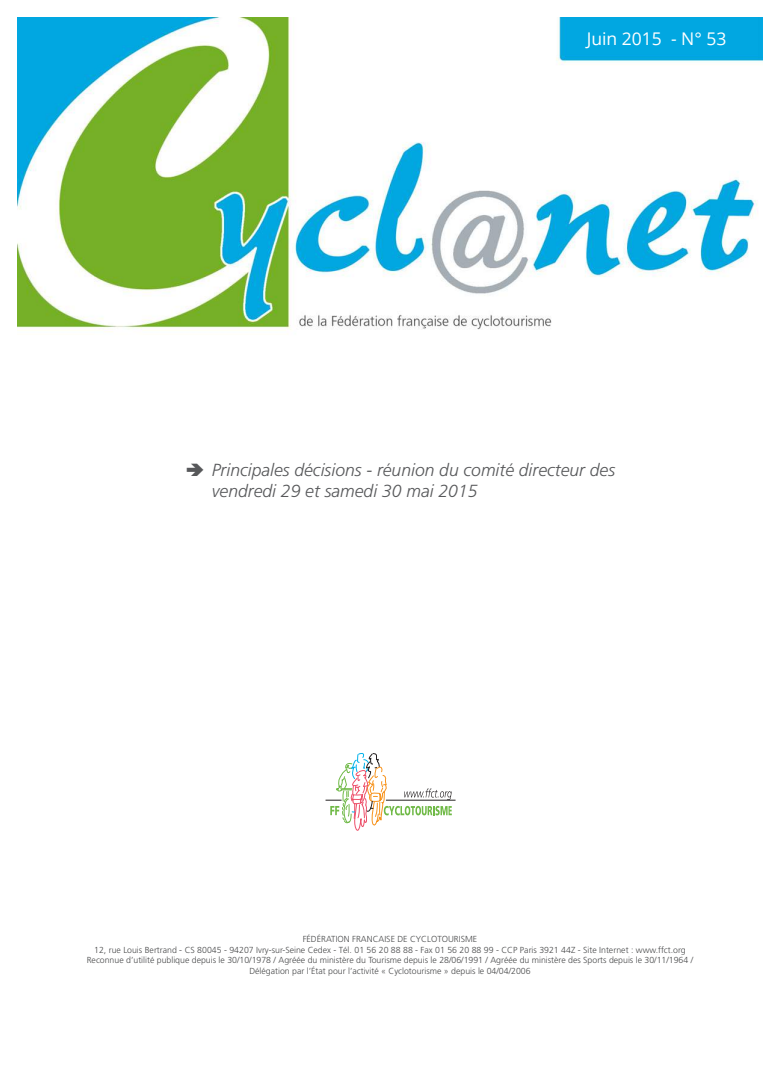
<style>
.page{position:relative;width:780px;height:1088px;background:#fff}
.page>*{position:absolute;margin:0;border:0;box-sizing:border-box;transform-origin:0 0}
.t1{font:italic 300 17.5px/21px "Frutiger";color:#57585a}
.t2{font:17.5px "Open Sans";color:#fff}
.t3{font:300 8.75px/10.5px "Frutiger";color:#4b4c4d;text-align:center}
</style>
<div class="page">
<hr style="left:386px;top:800px;width:69px;height:1px;background:#231f20">
<svg style="left:325px;top:753px;width:127px;height:78px"></svg>
<img style="left:18px;top:18px;width:744px;height:314px">
<h1 class="t2" style="left:586px;top:27px;width:141px">Juin 2015 - N° 53</h1>
<h1 class="t1" style="left:212px;top:459px;width:405px">Principales décisions - réunion du comité directeur des vendredi 29 et samedi 30 mai 2015</h1>
<p class="t3" style="left:87px;top:934px;width:608px">FÉDÉRATION FRANCAISE DE CYCLOTOURISME<br>12, rue Louis Bertrand - CS 80045 - 94207 Ivry-sur-Seine Cedex - Tél. 01 56 20 88 88 - Fax 01 56 20 88 99 - CCP Paris 3921 44Z - Site Internet : www.ffct.org Reconnue d’utilité publique depuis le 30/10/1978 / Agréée du ministère du Tourisme depuis le 28/06/1991 / Agréée du ministère des Sports depuis le 30/11/1964 / Délégation par l’État pour l’activité « Cyclotourisme » depuis le 04/04/2006</p>
</div>
